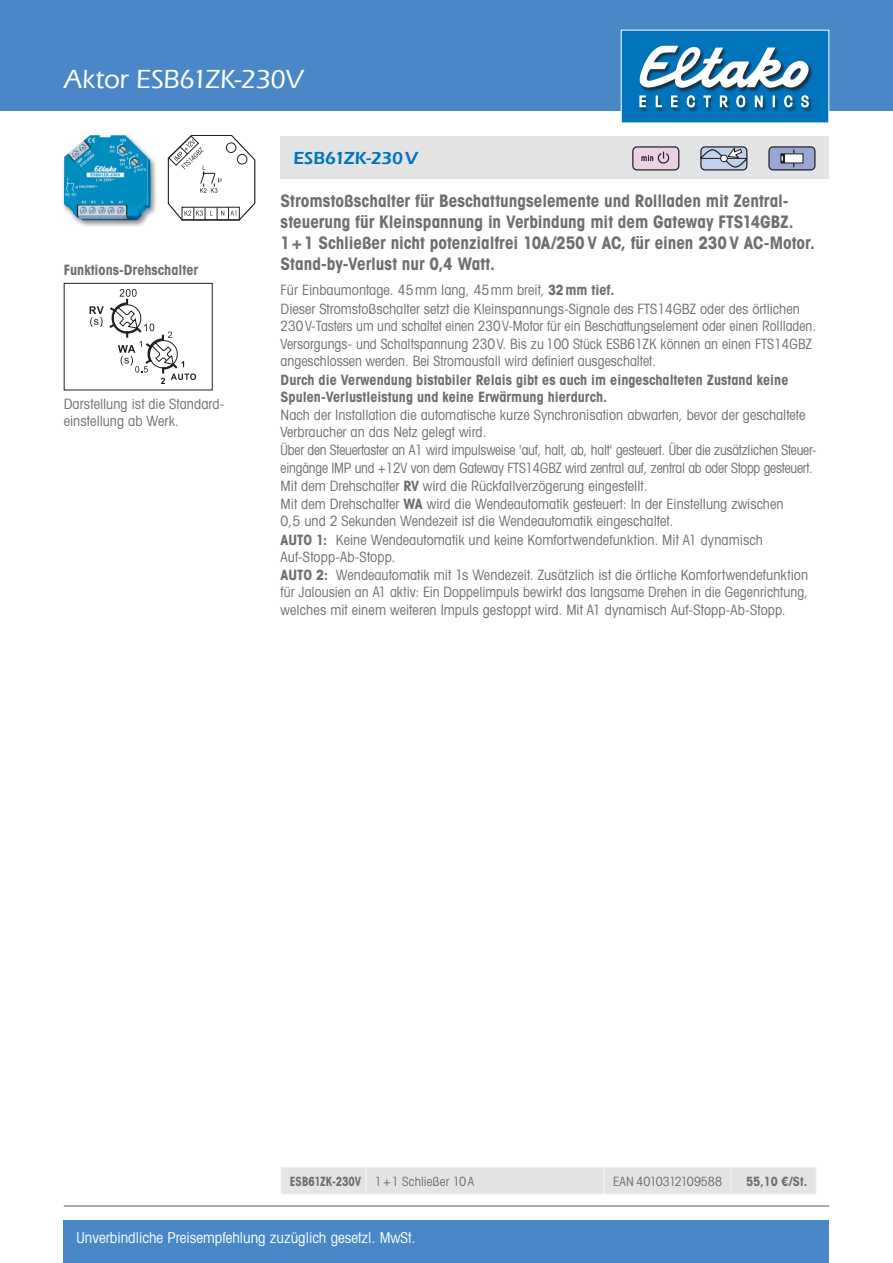
<style>
.page{position:relative;width:893px;height:1263px;background:#fff}
.page>*{position:absolute;margin:0;border:0;box-sizing:border-box;transform-origin:0 0}
.t1{font:500 27px "Eras ITC";letter-spacing:-.015em;color:#fff}
.t2{font:600 18px "Eras ITC";letter-spacing:-.01em;color:#0074bc}
.t3{font:700 condensed 17.25px/20.7px "Avant Garde";letter-spacing:-.005em;color:#6d6f71}
.t4{font:condensed 15px "Avant Garde";color:#fff}
.t5{font:condensed 14.25px/17.7px "Avant Garde";color:#6d6f71}
.t6{font:700 condensed 14.25px/17.1px "Avant Garde";color:#6d6f71}
.t7{font:condensed 12.75px "Avant Garde";letter-spacing:.005em;color:#6d6f71}
.t8{font:700 condensed 12.75px "Avant Garde";color:#6d6f71}
.s1{font-weight:700}
</style>
<div class="page">
<div style="left:0;top:0;width:893px;height:111px;background:#4a87c6"></div>
<hr style="left:64px;top:1206px;width:765px;height:1px;background:#58595b">
<div style="left:64px;top:1220px;width:765px;height:43px;background:#4a87c6"></div>
<div style="left:281px;top:136px;width:548px;height:43px;background:#e3e4e5"></div>
<div style="left:633px;top:147px;width:46px;height:23px;background:#ecd0e4;border-radius:4px"></div>
<div style="left:632px;top:146px;width:47px;height:24px;border:1px solid #231f20;border-radius:4px"></div>
<svg style="left:641px;top:151px;width:29px;height:13px"></svg>
<svg style="left:700px;top:146px;width:47px;height:24px"></svg>
<div style="left:769px;top:147px;width:46px;height:23px;background:#98a6d4;border-radius:4px"></div>
<div style="left:768px;top:146px;width:47px;height:24px;border:1px solid #231f20;border-radius:4px"></div>
<div style="left:780px;top:153px;width:23px;height:10px;background:#fff"></div>
<svg style="left:781px;top:154px;width:4px;height:9px"></svg>
<div style="left:281px;top:1167px;width:84px;height:27px;background:#e3e4e5"></div>
<div style="left:281px;top:1167px;width:85px;height:27px;border:1px solid #f2f2f3"></div>
<div style="left:366px;top:1167px;width:237px;height:27px;background:#e3e4e5"></div>
<div style="left:366px;top:1167px;width:238px;height:27px;border:1px solid #f2f2f3"></div>
<div style="left:604px;top:1167px;width:127px;height:27px;background:#e3e4e5"></div>
<div style="left:604px;top:1167px;width:127px;height:27px;border:1px solid #f2f2f3"></div>
<div style="left:732px;top:1167px;width:84px;height:27px;background:#e3e4e5"></div>
<div style="left:731px;top:1167px;width:85px;height:27px;border:1px solid #f2f2f3"></div>
<div style="left:61px;top:133px;width:96px;height:94px;background:#231f20;opacity:.5"></div>
<img style="left:64px;top:135px;width:87px;height:85px">
<svg style="left:168px;top:135px;width:87px;height:85px"></svg>
<svg style="left:90px;top:289px;width:106px;height:95px"></svg>
<div style="left:64px;top:283px;width:149px;height:107px;border:1px solid #231f20"></div>
<div style="left:621px;top:30px;width:208px;height:93px;background:#0074bc"></div>
<div style="left:640px;top:46px;width:173px;height:65px;background:#231f20;opacity:.8"></div>
<svg style="left:640px;top:46px;width:169px;height:61px"></svg>
<h1 class="t1" style="left:64px;top:64px;width:241px">Aktor ESB61ZK-230V</h1>
<p class="t6" style="left:64px;top:261px;width:136px">Funktions-Drehschalter</p>
<p class="t5" style="left:64px;top:395px;width:162px;line-height:17.1px">Darstellung ist die Standard&shy;einstellung ab Werk.</p>
<p class="t2" style="left:293px;top:148px;width:126px">ESB61ZK-230V</p>
<p class="t3" style="left:281px;top:190px;width:536px">Stromstoßschalter für Beschattungselemente und Rollladen mit Zentral&shy;steuerung für Kleinspannung in Verbindung mit dem Gateway FTS14GBZ.<br>1+1 Schließer nicht potenzialfrei 10A/250 V AC, für einen 230 V AC-Motor.<br>Stand-by-Verlust nur 0,4 Watt.</p>
<p class="t5" style="left:281px;top:281px;width:537px">Für Einbaumontage. 45mm lang, 45mm breit, <span class="s1">32mm tief.<br></span>Dieser Stromstoßschalter setzt die Kleinspannungs-Signale des FTS14GBZ oder des örtlichen 230V-Tasters um und schaltet einen 230V-Motor für ein Beschattungselement oder einen Rollladen.<br>Versorgungs- und Schaltspannung 230V. Bis zu 100 Stück ESB61ZK können an einen FTS14GBZ angeschlossen werden. Bei Stromausfall wird definiert ausgeschaltet.</p>
<p class="t6" style="left:281px;top:370px;width:509px">Durch die Verwendung bistabiler Relais gibt es auch im eingeschalteten Zustand keine<br>Spulen-Verlustleistung und keine Erwärmung hierdurch.</p>
<p class="t5" style="left:281px;top:406px;width:536px">Nach der Installation die automatische kurze Synchronisation abwarten, bevor der geschaltete Verbraucher an das Netz gelegt wird.<br>Über den Steuertaster an A1 wird impulsweise 'auf, halt, ab, halt' gesteuert. Über die zusätzlichen Steuer&shy;eingänge IMP und +12V von dem Gateway FTS14GBZ wird zentral auf, zentral ab oder Stopp gesteuert.<br>Mit dem Drehschalter <span class="s1">RV</span> wird die Rückfallverzögerung eingestellt.<br>Mit dem Drehschalter <span class="s1">WA</span> wird die Wendeautomatik gesteuert: In der Einstellung zwischen<br>0,5 und 2 Sekunden Wendezeit ist die Wendeautomatik eingeschaltet.<br><span class="s1">AUTO 1:</span> Keine Wendeautomatik und keine Komfortwendefunktion. Mit A1 dynamisch Auf-Stopp-Ab-Stopp.<br><span class="s1">AUTO 2:</span> Wendeautomatik mit 1s Wendezeit. Zusätzlich ist die örtliche Komfortwendefunktion für Jalousien an A1 aktiv: Ein Doppelimpuls bewirkt das langsame Drehen in die Gegenrichtung, welches mit einem weiteren Impuls gestoppt wird. Mit A1 dynamisch Auf-Stopp-Ab-Stopp.</p>
<p class="t7" style="left:290px;top:1173px;width:186px"><span class="s1">ESB61ZK-230V</span> 1 + 1 Schließer 10A</p>
<p class="t7" style="left:613px;top:1173px;width:111px">EAN 4010312109588</p>
<p class="t8" style="left:746px;top:1173px;width:63px">55,10 €/St.</p>
<p class="t4" style="left:77px;top:1228px;width:341px">Unverbindliche Preisempfehlung zuzüglich gesetzl. MwSt.</p>
</div>
